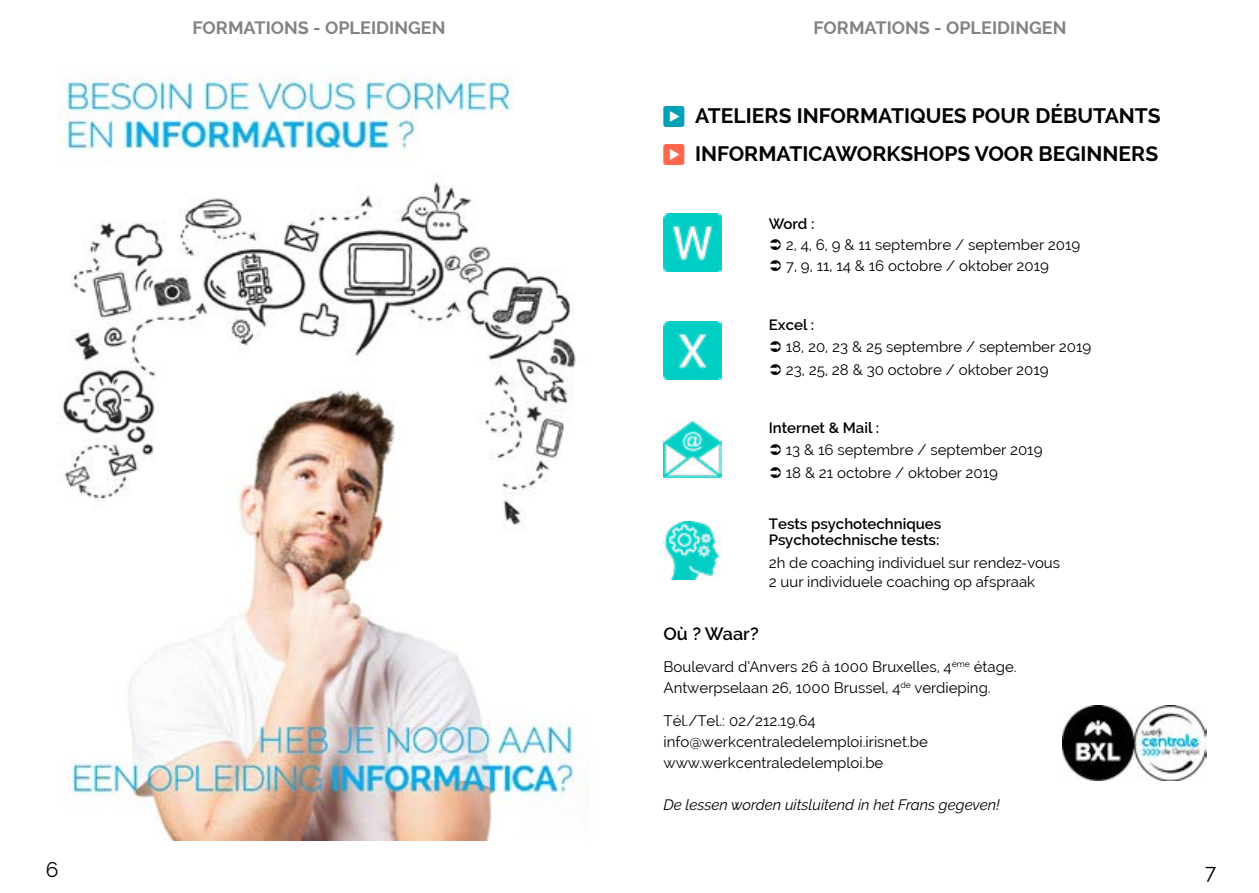
<style>
.page{position:relative;width:1259px;height:893px;background:#fff}
.page>*{position:absolute;margin:0;border:0;box-sizing:border-box;transform-origin:0 0}
.t1{font:700 21px/38.1px "Raleway";color:#000}
.t2{font:21px "Raleway";color:#000}
.t3{font:700 18px "Raleway";color:#818486}
.t4{font:600 18px "Raleway";color:#000}
.t5{font:15px/21px "Raleway";color:#000}
.t6{font:600 15px/16.5px "Raleway";color:#000}
.t7{font:italic 15px "Raleway";color:#000}
</style>
<div class="page">
<img style="left:59px;top:67px;width:527px;height:774px">
<img style="left:663px;top:322px;width:58px;height:57px">
<img style="left:663px;top:214px;width:58px;height:57px">
<img style="left:663px;top:421px;width:58px;height:57px">
<img style="left:663px;top:522px;width:57px;height:57px">
<img style="left:1063px;top:705px;width:143px;height:75px">
<p class="t3" style="left:192px;top:17px;width:254px">FORMATIONS - OPLEIDINGEN</p>
<p class="t3" style="left:813px;top:17px;width:254px">FORMATIONS - OPLEIDINGEN</p>
<h1 class="t1" style="left:695px;top:97px;width:467px">ATELIERS INFORMATIQUES POUR DÉBUTANTS<br>INFORMATICAWORKSHOPS VOOR BEGINNERS</h1>
<p class="t6" style="left:769px;top:215px;width:47px">Word :</p>
<p class="t5" style="left:786px;top:234px;width:296px">2, 4, 6, 9 &amp; 11 septembre / september 2019<br>7, 9, 11, 14 &amp; 16 octobre / oktober 2019</p>
<p class="t6" style="left:769px;top:316px;width:47px">Excel :</p>
<p class="t5" style="left:786px;top:336px;width:307px;line-height:22.5px">18, 20, 23 &amp; 25 septembre / september 2019<br>23, 25, 28 &amp; 30 octobre / oktober 2019</p>
<p class="t6" style="left:769px;top:419px;width:112px">Internet &amp; Mail :</p>
<p class="t5" style="left:786px;top:439px;width:258px;line-height:22.5px">13 &amp; 16 septembre / september 2019<br>18 &amp; 21 octobre / oktober 2019</p>
<p class="t6" style="left:769px;top:515px;width:174px">Tests psychotechniques<br>Psychotechnische tests:</p>
<p class="t5" style="left:769px;top:552px;width:293px;line-height:19.5px">2h de coaching individuel sur rendez-vous<br>2 uur individuele coaching op afspraak</p>
<p class="t4" style="left:663px;top:624px;width:97px">Où ? Waar?</p>
<p class="t5" style="left:663px;top:656px;width:355px">Boulevard d’Anvers 26 à 1000 Bruxelles, 4<sup>ème</sup> étage.<br>Antwerpselaan 26, 1000 Brussel, 4<sup>de</sup> verdieping.</p>
<p class="t5" style="left:663px;top:710px;width:266px">Tél./Tel.: 02/212.19.64 info@werkcentraledelemploi.irisnet.be www.werkcentraledelemploi.be</p>
<p class="t7" style="left:663px;top:796px;width:338px">De lessen worden uitsluitend in het Frans gegeven!</p>
<h1 class="t2" style="left:46px;top:857px;width:14px">6</h1>
<h1 class="t2" style="left:1205px;top:859px;width:13px">7</h1>
</div>
